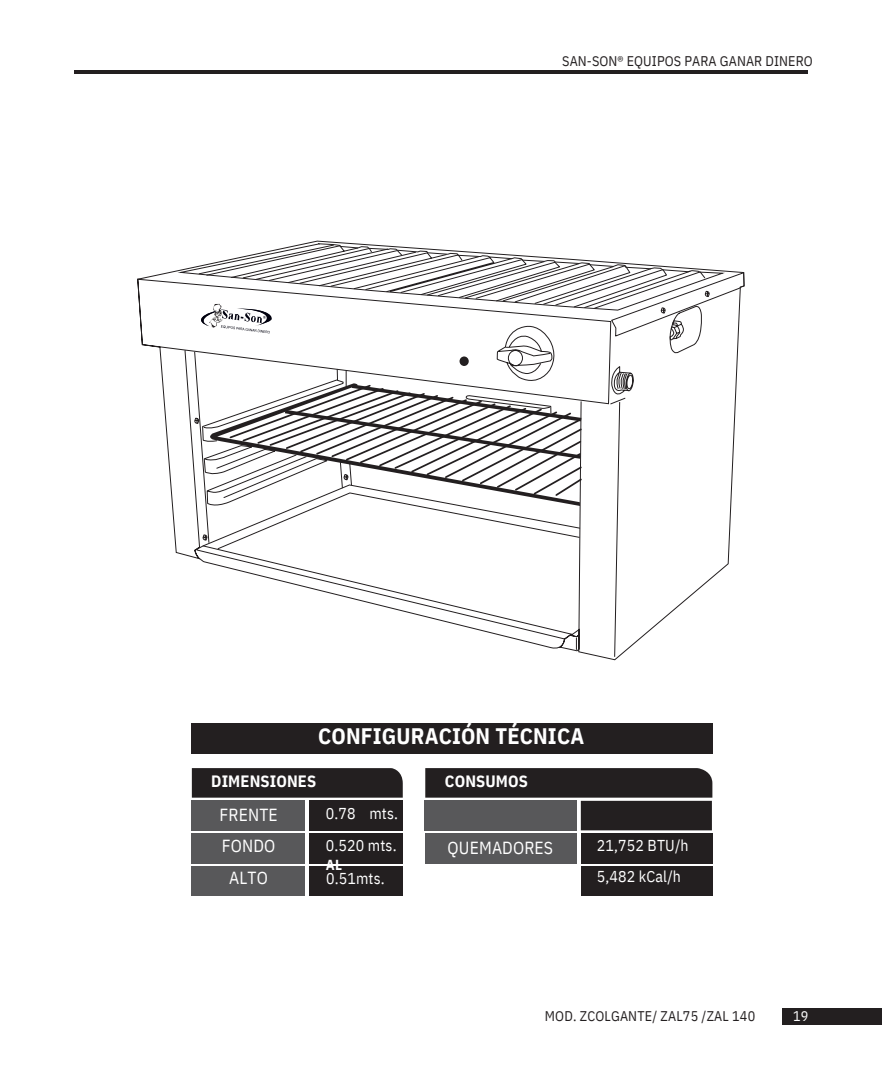
<style>
.page{position:relative;width:882px;height:1071px;background:#fff}
.page>*{position:absolute;margin:0;border:0;box-sizing:border-box;transform-origin:0 0}
.t1{font:700 22.4px "IBM Plex Sans Cond";letter-spacing:.01em;color:#fff}
.t2{font:17.5px/31.5px "IBM Plex Sans Cond";letter-spacing:.01em;color:#fff;text-align:center}
.t3{font:700 16.45px "IBM Plex Sans Cond";letter-spacing:.01em;color:#fff}
.t4{font:15.75px/32.9px "IBM Plex Sans Cond";letter-spacing:.01em;color:#fff}
.t5{font:700 14.53px "IBM Plex Sans Cond";color:#fff}
.t6{font:14px "IBM Plex Sans Cond";letter-spacing:.01em;color:#231f20}
.t7{font:14px "IBM Plex Sans Cond";color:#fff}
</style>
<div class="page">
<div style="left:581px;top:866px;width:131px;height:30px;background:#231f20"></div>
<svg style="left:192px;top:768px;width:211px;height:30px;background:#272424"></svg>
<div style="left:192px;top:801px;width:113px;height:29px;background:#58585a"></div>
<div style="left:309px;top:801px;width:94px;height:29px;background:#231f20"></div>
<div style="left:192px;top:834px;width:113px;height:29px;background:#58585a"></div>
<div style="left:309px;top:834px;width:94px;height:29px;background:#231f20"></div>
<div style="left:192px;top:866px;width:113px;height:30px;background:#58585a"></div>
<div style="left:309px;top:866px;width:94px;height:30px;background:#231f20"></div>
<svg style="left:425px;top:768px;width:287px;height:30px;background:#272324"></svg>
<div style="left:425px;top:834px;width:152px;height:29px;background:#58585a"></div>
<div style="left:581px;top:834px;width:131px;height:29px;background:#231f20"></div>
<div style="left:192px;top:724px;width:520px;height:29px;background:#231f20"></div>
<div style="left:425px;top:801px;width:151px;height:29px;background:#58585a"></div>
<div style="left:581px;top:801px;width:131px;height:29px;background:#231f20"></div>
<svg style="left:137px;top:240px;width:593px;height:421px"></svg>
<svg style="left:194px;top:244px;width:387px;height:306px"></svg>
<svg style="left:242px;top:247px;width:464px;height:24px"></svg>
<svg style="left:192px;top:271px;width:553px;height:270px"></svg>
<hr style="left:74px;top:70px;width:734px;height:3px;background:#231f20">
<div style="left:783px;top:1008px;width:99px;height:17px;background:#231f20"></div>
<p class="t6" style="left:562px;top:52px;width:252px">SAN-SON® EQUIPOS PARA GANAR DINERO</p>
<p class="t1" style="left:318px;top:721px;width:268px">CONFIGURACIÓN TÉCNICA</p>
<h2 class="t3" style="left:211px;top:770px;width:107px">DIMENSIONES</h2>
<h2 class="t3" style="left:445px;top:770px;width:85px">CONSUMOS</h2>
<h3 class="t4" style="left:326px;top:796px;width:74px">0.78 mts.<br>0.520 mts.</h3>
<h3 class="t5" style="left:326px;top:855px;width:18px">AL</h3>
<h4 class="t4" style="left:326px;top:862px;width:60px">0.51mts.</h4>
<h3 class="t2" style="left:220px;top:799px;width:60px">FRENTE<br>FONDO<br>ALTO</h3>
<h4 class="t2" style="left:448px;top:832px;width:107px">QUEMADORES</h4>
<h4 class="t4" style="left:597px;top:829px;width:93px;line-height:31.5px">21,752 BTU/h<br>5,482 kCal/h</h4>
<p class="t6" style="left:545px;top:1006px;width:212px">MOD. ZCOLGANTE/ ZAL75 /ZAL 140</p>
<h1 class="t7" style="left:793px;top:1006px;width:17px">19</h1>
</div>
